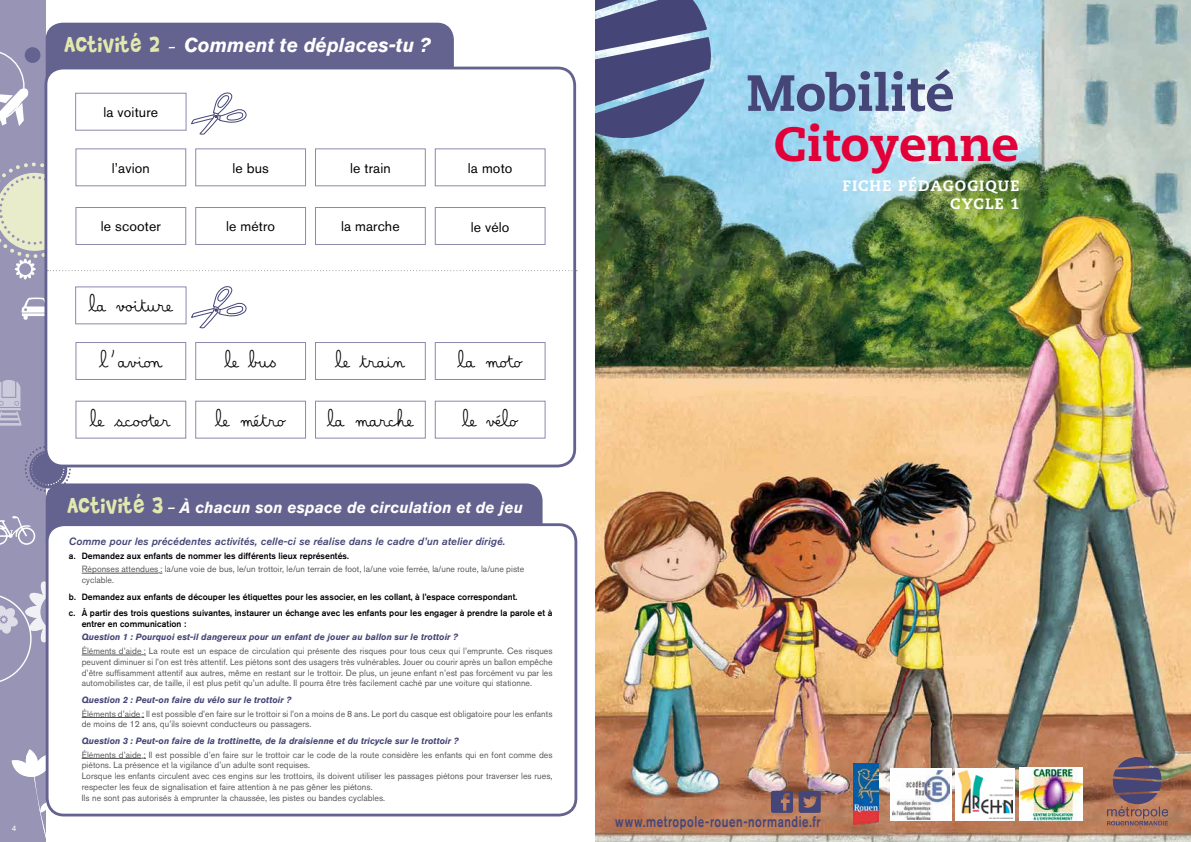
<style>
.page{position:relative;width:1191px;height:842px;background:#fff}
.page>*{position:absolute;margin:0;border:0;box-sizing:border-box;transform-origin:0 0}
.t1{font:800 50.7px "Caecilia";color:#454578}
.t2{font:800 48px "Caecilia";color:#e20039}
.t3{font:italic 700 20px "Akzidenz Grotesk Std";color:#fff;scale:.95 1}
.t4{font:italic 700 16px "Akzidenz Grotesk Std";letter-spacing:.01em;color:#fff;scale:.95 1}
.t5{font:500 15.3px "Akzidenz Grotesk Std";letter-spacing:.05em;color:#454578;scale:.75 1}
.t6{font:800 15px/18px "Caecilia";letter-spacing:.075em;color:#fff;text-align:right}
.t7{font:14px "Akzidenz Grotesk Std";letter-spacing:.01em;color:#000}
.t8{font:14px "Belle Allure GS Gras";color:#000}
.t9{font:14px "Belle Allure CM Gras";color:#000}
.t10{font:italic 500 10.5px "Akzidenz Grotesk Std";letter-spacing:.01em;color:#454578}
.t11{font:9px/10.8px "Akzidenz Grotesk Std";letter-spacing:.005em;color:#58585a;scale:.96 1}
.t12{font:500 9px/16.5px "Akzidenz Grotesk Std";letter-spacing:.005em;color:#000;scale:.96 1}
.t13{font:italic 700 9px "Akzidenz Grotesk Std";letter-spacing:.005em;color:#454578;scale:.96 1}
.t14{font:8px "Akzidenz Grotesk Std";color:#fff}
.s1{font-family:"Brady Bunch Remastered";font-weight:400;font-style:normal;font-size:26px;color:#e2e9ae}
.s2{font-family:"Brady Bunch Remastered";font-weight:400;font-style:normal;font-size:15px}
.s3{font-family:"Brady Bunch Remastered";font-weight:400;font-style:normal}
</style>
<div class="page">
<div style="left:0;top:0;width:46px;height:842px;background:#9794b5"></div>
<svg style="left:12px;top:749px;width:41px;height:89px"></svg>
<div style="left:25px;top:47px;width:15px;height:16px;background:#64628e;border-radius:50%"></div>
<svg style="left:0;top:50px;width:28px;height:76px"></svg>
<svg style="left:21px;top:297px;width:23px;height:23px"></svg>
<svg style="left:0;top:380px;width:71px;height:112px"></svg>
<svg style="left:0;top:516px;width:35px;height:29px"></svg>
<div style="left:46px;top:23px;width:408px;height:74px;background:#64628e;border-radius:17px"></div>
<div style="left:46px;top:68px;width:528px;height:398px;background:#fff;border-radius:17px"></div>
<div style="left:44px;top:67px;width:532px;height:400px;border:3px solid #64628e;border-radius:17px"></div>
<svg style="left:0;top:162px;width:577px;height:118px"></svg>
<div style="left:75px;top:286px;width:112px;height:38px;background:#fff;border:1px solid #8c89ad"></div>
<div style="left:75px;top:93px;width:112px;height:38px;background:#fff;border:1px solid #8c89ad"></div>
<div style="left:435px;top:342px;width:110px;height:38px;background:#fff;border:1px solid #8c89ad"></div>
<div style="left:435px;top:401px;width:110px;height:38px;background:#fff;border:1px solid #8c89ad"></div>
<div style="left:435px;top:148px;width:110px;height:38px;background:#fff;border:1px solid #8c89ad"></div>
<div style="left:435px;top:207px;width:110px;height:38px;background:#fff;border:1px solid #8c89ad"></div>
<div style="left:315px;top:342px;width:111px;height:38px;background:#fff;border:1px solid #8c89ad"></div>
<div style="left:315px;top:401px;width:111px;height:38px;background:#fff;border:1px solid #8c89ad"></div>
<div style="left:315px;top:148px;width:111px;height:38px;background:#fff;border:1px solid #8c89ad"></div>
<div style="left:315px;top:207px;width:111px;height:38px;background:#fff;border:1px solid #8c89ad"></div>
<div style="left:195px;top:342px;width:111px;height:38px;background:#fff;border:1px solid #8c89ad"></div>
<div style="left:195px;top:401px;width:111px;height:38px;background:#fff;border:1px solid #8c89ad"></div>
<div style="left:195px;top:148px;width:111px;height:38px;background:#fff;border:1px solid #8c89ad"></div>
<div style="left:195px;top:207px;width:111px;height:38px;background:#fff;border:1px solid #8c89ad"></div>
<div style="left:75px;top:342px;width:111px;height:38px;background:#fff;border:1px solid #8c89ad"></div>
<div style="left:75px;top:401px;width:111px;height:38px;background:#fff;border:1px solid #8c89ad"></div>
<div style="left:75px;top:148px;width:111px;height:38px;background:#fff;border:1px solid #8c89ad"></div>
<div style="left:75px;top:207px;width:111px;height:38px;background:#fff;border:1px solid #8c89ad"></div>
<svg style="left:191px;top:286px;width:56px;height:42px"></svg>
<svg style="left:191px;top:92px;width:56px;height:43px"></svg>
<svg style="left:0;top:577px;width:46px;height:107px"></svg>
<div style="left:46px;top:483px;width:496px;height:75px;background:#64628e;border-radius:17px"></div>
<div style="left:47px;top:525px;width:529px;height:290px;background:#fff;border-radius:17px"></div>
<div style="left:46px;top:523px;width:531px;height:293px;border:3px solid #64628e;border-radius:17px"></div>
<hr style="left:82px;top:573px;width:76px;height:1px;background:#58585a">
<hr style="left:82px;top:655px;width:60px;height:1px;background:#58585a">
<hr style="left:82px;top:717px;width:58px;height:1px;background:#58585a">
<hr style="left:82px;top:758px;width:59px;height:1px;background:#58585a">
<img style="left:595px;top:0;width:596px;height:842px">
<img style="left:1019px;top:768px;width:64px;height:52px">
<div style="left:955px;top:768px;width:60px;height:53px;background:#fff"></div>
<img style="left:958px;top:770px;width:54px;height:48px">
<img style="left:853px;top:764px;width:25px;height:60px">
<svg style="left:890px;top:769px;width:61px;height:52px"></svg>
<img style="left:892px;top:770px;width:57px;height:49px">
<svg style="left:771px;top:791px;width:49px;height:22px"></svg>
<svg style="left:1107px;top:757px;width:61px;height:68px;background:#7f6266"></svg>
<svg style="left:595px;top:0;width:118px;height:142px;background:#63709a"></svg>
<p class="t14" style="left:12px;top:823px;width:6px">4</p>
<h3 class="t3" style="left:65px;top:34px;width:386px"><span class="s1">Activité 2</span> <span class="s2">-</span> Comment te déplaces-tu ?</h3>
<h3 class="t7" style="left:103px;top:104px;width:56px">la voiture</h3>
<h3 class="t7" style="left:112px;top:159px;width:39px">l’avion</h3>
<h3 class="t7" style="left:101px;top:218px;width:62px">le scooter</h3>
<h3 class="t9" style="left:89px;top:298px;width:86px">la voiture</h3>
<h3 class="t8" style="left:99px;top:353px;width:67px">l ’avion</h3>
<h3 class="t7" style="left:232px;top:159px;width:38px">le bus</h3>
<h3 class="t7" style="left:226px;top:218px;width:51px">le métro</h3>
<h3 class="t7" style="left:350px;top:159px;width:42px">le train</h3>
<h3 class="t7" style="left:341px;top:218px;width:60px">la marche</h3>
<h3 class="t7" style="left:468px;top:159px;width:46px">la moto</h3>
<h3 class="t7" style="left:471px;top:218px;width:40px">le vélo</h3>
<h3 class="t8" style="left:224px;top:353px;width:54px">le bus</h3>
<h3 class="t8" style="left:335px;top:353px;width:72px">le train</h3>
<h3 class="t8" style="left:457px;top:353px;width:65px">la moto</h3>
<h3 class="t8" style="left:90px;top:413px;width:82px">le scooter</h3>
<h3 class="t8" style="left:215px;top:413px;width:71px">le métro</h3>
<h3 class="t8" style="left:327px;top:413px;width:87px">la marche</h3>
<h3 class="t8" style="left:462px;top:413px;width:56px">le vélo</h3>
<h3 class="t4" style="left:68px;top:498px;width:480px"><span class="s1">Activité 3</span> <span class="s3">-</span> À chacun son espace de circulation et de jeu</h3>
<p class="t12" style="left:69px;top:547px;width:293px">a. Demandez aux enfants de nommer les différents lieux représentés.</p>
<p class="t11" style="left:82px;top:564px;width:462px">Réponses attendues : la/une voie de bus, le/un trottoir, le/un terrain de foot, la/une voie ferrée, la/une route, la/une piste cyclable.</p>
<p class="t12" style="left:69px;top:588px;width:505px">b. Demandez aux enfants de découper les étiquettes pour les associer, en les collant, à l’espace correspondant.<br>c. À partir des trois questions suivantes, instaurer un échange avec les enfants pour les engager à prendre la parole et à</p>
<p class="t12" style="left:82px;top:615px;width:110px">entrer en communication :</p>
<p class="t13" style="left:82px;top:632px;width:393px">Question 1 : Pourquoi est-il dangereux pour un enfant de jouer au ballon sur le trottoir ?</p>
<p class="t11" style="left:82px;top:645px;width:492px;text-align:justify">Éléments d’aide : La route est un espace de circulation qui présente des risques pour tous ceux qui l’emprunte. Ces risques peuvent diminuer si l’on est très attentif. Les piétons sont des usagers très vulnérables. Jouer ou courir après un ballon empêche d’être suffisamment attentif aux autres, même en restant sur le trottoir. De plus, un jeune enfant n’est pas forcément vu par les automobilistes car, de taille, il est plus petit qu’un adulte. Il pourra être très facilement caché par une voiture qui stationne.</p>
<p class="t13" style="left:82px;top:694px;width:220px">Question 2 : Peut-on faire du vélo sur le trottoir ?</p>
<p class="t11" style="left:82px;top:708px;width:492px">Éléments d’aide : Il est possible d’en faire sur le trottoir si l’on a moins de 8 ans. Le port du casque est obligatoire pour les enfants de moins de 12 ans, qu’ils soievnt conducteurs ou passagers.</p>
<p class="t13" style="left:82px;top:735px;width:394px">Question 3 : Peut-on faire de la trottinette, de la draisienne et du tricycle sur le trottoir ?</p>
<p class="t11" style="left:82px;top:749px;width:492px">Éléments d’aide : Il est possible d’en faire sur le trottoir car le code de la route considère les enfants qui en font comme des piétons. La présence et la vigilance d’un adulte sont requises.<br>Lorsque les enfants circulent avec ces engins sur les trottoirs, ils doivent utiliser les passages piétons pour traverser les rues, respecter les feux de signalisation et faire attention à ne pas gêner les piétons.<br>Ils ne sont pas autorisés à emprunter la chaussée, les pistes ou bandes cyclables.</p>
<p class="t10" style="left:69px;top:535px;width:438px">Comme pour les précédentes activités, celle-ci se réalise dans le cadre d’un atelier dirigé.</p>
<h1 class="t1" style="left:746px;top:62px;width:209px">Mobilité</h1>
<h2 class="t2" style="left:774px;top:114px;width:247px">Citoyenne</h2>
<h3 class="t6" style="left:842px;top:177px;width:178px">FICHE PÉDAGOGIQUE<br>CYCLE 1</h3>
<h3 class="t5" style="left:615px;top:812px;width:275px">www.metropole-rouen-normandie.fr</h3>
</div>
